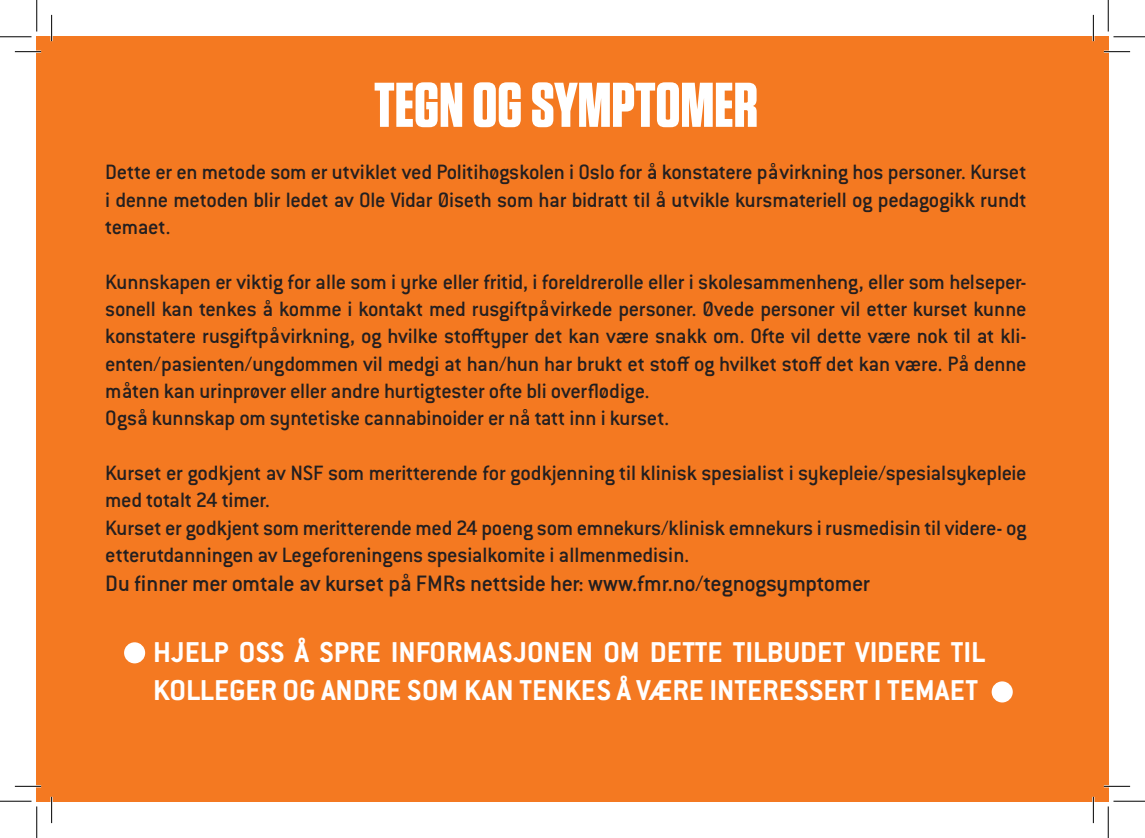
<style>
.page{position:relative;width:1145px;height:838px;background:#fff}
.page>*{position:absolute;margin:0;border:0;box-sizing:border-box;transform-origin:0 0}
.t1{font:700 63px "Tungsten";color:#fff}
.t2{font:700 31.5px/37.8px "Conduit ITC Std";color:#fff}
.t3{font:500 24.5px "Conduit ITC Std";letter-spacing:-.015em;color:#231f20}
.t4{font:500 22.75px/27.3px "Conduit ITC Std";letter-spacing:-.015em;color:#231f20;text-align:justify}
</style>
<div class="page">
<div style="left:37px;top:37px;width:1071px;height:764px;background:#f47921"></div>
<div style="left:993px;top:682px;width:19px;height:19px;background:#fff;border-radius:50%"></div>
<div style="left:992px;top:681px;width:21px;height:21px;border:2px solid #fff;border-radius:50%"></div>
<div style="left:125px;top:643px;width:19px;height:19px;background:#fff;border-radius:50%"></div>
<div style="left:124px;top:642px;width:21px;height:21px;border:2px solid #fff;border-radius:50%"></div>
<hr style="left:15px;top:51px;width:26px;height:2px;background:#fff">
<hr style="left:1104px;top:51px;width:26px;height:2px;background:#fff">
<hr style="left:15px;top:785px;width:26px;height:2px;background:#fff">
<hr style="left:1104px;top:785px;width:26px;height:2px;background:#fff">
<hr style="left:51px;top:15px;width:2px;height:26px;background:#fff">
<hr style="left:51px;top:796px;width:2px;height:27px;background:#fff">
<hr style="left:1092px;top:15px;width:2px;height:26px;background:#fff">
<hr style="left:1092px;top:796px;width:2px;height:27px;background:#fff">
<svg style="left:15px;top:51px;width:26px;height:1px"></svg>
<svg style="left:1104px;top:51px;width:26px;height:1px"></svg>
<svg style="left:15px;top:786px;width:26px;height:1px"></svg>
<svg style="left:1104px;top:786px;width:26px;height:1px"></svg>
<svg style="left:51px;top:15px;width:1px;height:26px"></svg>
<svg style="left:51px;top:796px;width:1px;height:27px"></svg>
<svg style="left:1093px;top:15px;width:1px;height:26px"></svg>
<svg style="left:1093px;top:796px;width:1px;height:27px"></svg>
<hr style="left:0;top:36px;width:32px;height:1px;background:#000">
<hr style="left:1113px;top:36px;width:32px;height:1px;background:#000">
<hr style="left:0;top:800px;width:32px;height:1px;background:#000">
<hr style="left:1113px;top:800px;width:32px;height:1px;background:#000">
<hr style="left:36px;top:0;width:1px;height:31px;background:#000">
<hr style="left:36px;top:806px;width:1px;height:31px;background:#000">
<hr style="left:1108px;top:0;width:1px;height:31px;background:#000">
<hr style="left:1108px;top:806px;width:1px;height:31px;background:#000">
<p class="t1" style="left:374px;top:71px;width:386px">TEGN OG SYMPTOMER</p>
<p class="t4" style="left:105px;top:158px;width:923px">Dette er en metode som er utviklet ved Politihøgskolen i Oslo for å konstatere påvirkning hos personer. Kurset i denne metoden blir ledet av Ole Vidar Øiseth som har bidratt til å utvikle kursmateriell og pedagogikk rundt temaet.</p>
<p class="t4" style="left:105px;top:267px;width:923px">Kunnskapen er viktig for alle som i yrke eller fritid, i foreldrerolle eller i skolesammenheng, eller som helseper&shy;sonell kan tenkes å komme i kontakt med rusgiftpåvirkede personer. Øvede personer vil etter kurset kunne konstatere rusgiftpåvirkning, og hvilke stofftyper det kan være snakk om. Ofte vil dette være nok til at kli&shy;enten/pasienten/ungdommen vil medgi at han/hun har brukt et stoff og hvilket stoff det kan være. På denne måten kan urinprøver eller andre hurtigtester ofte bli overflødige.</p>
<p class="t4" style="left:105px;top:404px;width:566px">Også kunnskap om syntetiske cannabinoider er nå tatt inn i kurset.</p>
<p class="t4" style="left:105px;top:458px;width:923px">Kurset er godkjent av NSF som meritterende for godkjenning til klinisk spesialist i sykepleie/spesialsykepleie med totalt 24 timer.</p>
<p class="t4" style="left:105px;top:513px;width:923px">Kurset er godkjent som meritterende med 24 poeng som emnekurs/klinisk emnekurs i rusmedisin til videre- og etterutdanningen av Legeforeningens spesialkomite i allmenmedisin.</p>
<p class="t3" style="left:105px;top:568px;width:766px">Du finner mer omtale av kurset på FMRs nettside her: www.fmr.no/tegnogsymptomer</p>
<p class="t2" style="left:153px;top:632px;width:834px">HJELP OSS Å SPRE INFORMASJONEN OM DETTE TILBUDET VIDERE TIL<br>KOLLEGER OG ANDRE SOM KAN TENKES Å VÆRE INTERESSERT I TEMAET</p>
</div>
